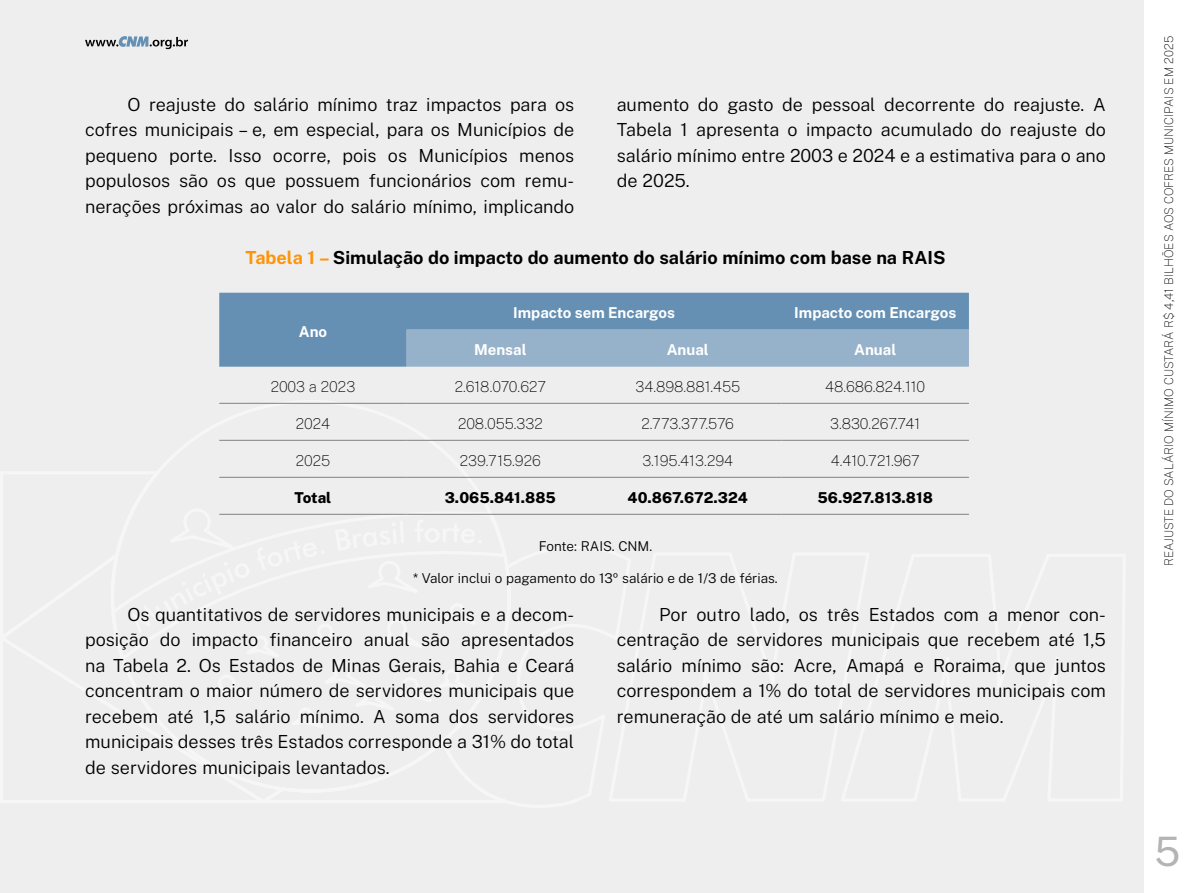
<style>
.page{position:relative;width:1191px;height:893px;background:#eee}
.page>*{position:absolute;margin:0;border:0;box-sizing:border-box;transform-origin:0 0}
.t1{font:40.5px "Public Sans";color:#b4b4b4}
.t2{font:300 18px/25.5px "Public Sans";color:#000;text-align:justify}
.t3{font:700 18px "Public Sans";color:#000}
.t4{font:100 15px "Public Sans";color:#000}
.t5{font:700 15px "Public Sans";color:#fff}
.t6{font:800 15px "Public Sans";color:#000}
.t7{font:300 13.5px "Public Sans";color:#000}
.t8{font:100 12px "Public Sans";color:#000}
.s1{color:#ff9308}
</style>
<div class="page">
<div style="left:1144px;top:0;width:47px;height:893px;background:#fff"></div>
<svg style="left:219px;top:402px;width:750px;height:112px"></svg>
<svg style="left:85px;top:36px;width:103px;height:13px"></svg>
<div style="left:219px;top:293px;width:750px;height:74px;background:#6590b3"></div>
<div style="left:407px;top:330px;width:562px;height:37px;background:#96b2ca"></div>
<hr style="left:219px;top:403px;width:188px;height:1px;background:#818181">
<hr style="left:407px;top:403px;width:187px;height:1px;background:#818181">
<hr style="left:594px;top:403px;width:187px;height:1px;background:#818181">
<hr style="left:781px;top:403px;width:188px;height:1px;background:#818181">
<hr style="left:219px;top:440px;width:188px;height:1px;background:#818181">
<hr style="left:407px;top:440px;width:187px;height:1px;background:#818181">
<hr style="left:594px;top:440px;width:187px;height:1px;background:#818181">
<hr style="left:781px;top:440px;width:188px;height:1px;background:#818181">
<hr style="left:219px;top:477px;width:188px;height:1px;background:#818181">
<hr style="left:407px;top:477px;width:187px;height:1px;background:#818181">
<hr style="left:594px;top:477px;width:187px;height:1px;background:#818181">
<hr style="left:781px;top:477px;width:188px;height:1px;background:#818181">
<hr style="left:219px;top:514px;width:188px;height:1px;background:#818181">
<hr style="left:407px;top:514px;width:187px;height:1px;background:#818181">
<hr style="left:594px;top:514px;width:187px;height:1px;background:#818181">
<hr style="left:781px;top:514px;width:188px;height:1px;background:#818181">
<p class="t2" style="left:85px;top:90px;width:491px;text-indent:43px">O reajuste do salário mínimo traz impactos para os cofres municipais – e, em especial, para os Municípios de pequeno porte. Isso ocorre, pois os Municípios menos populosos são os que possuem funcionários com remu&shy;nerações próximas ao valor do salário mínimo, implicando</p>
<p class="t2" style="left:617px;top:90px;width:491px">aumento do gasto de pessoal decorrente do reajuste. A Tabela 1 apresenta o impacto acumulado do reajuste do salário mínimo entre 2003 e 2024 e a estimativa para o ano de 2025.</p>
<p class="t3" style="left:245px;top:244px;width:701px"><span class="s1">Tabela 1 –</span> Simulação do impacto do aumento do salário mínimo com base na RAIS</p>
<p class="t5" style="left:299px;top:320px;width:30px">Ano</p>
<p class="t5" style="left:513px;top:302px;width:163px">Impacto sem Encargos</p>
<p class="t5" style="left:794px;top:302px;width:163px">Impacto com Encargos</p>
<p class="t5" style="left:474px;top:339px;width:54px">Mensal</p>
<p class="t5" style="left:666px;top:339px;width:44px">Anual</p>
<p class="t5" style="left:854px;top:339px;width:44px">Anual</p>
<p class="t4" style="left:271px;top:377px;width:86px">2003 a 2023</p>
<p class="t4" style="left:455px;top:377px;width:93px">2.618.070.627</p>
<p class="t4" style="left:635px;top:377px;width:106px">34.898.881.455</p>
<p class="t4" style="left:825px;top:377px;width:102px">48.686.824.110</p>
<p class="t4" style="left:296px;top:414px;width:36px">2024</p>
<p class="t4" style="left:458px;top:414px;width:86px">208.055.332</p>
<p class="t4" style="left:641px;top:414px;width:94px">2.773.377.576</p>
<p class="t4" style="left:830px;top:414px;width:92px">3.830.267.741</p>
<p class="t4" style="left:296px;top:451px;width:36px">2025</p>
<p class="t4" style="left:460px;top:451px;width:83px">239.715.926</p>
<p class="t4" style="left:642px;top:451px;width:92px">3.195.413.294</p>
<p class="t4" style="left:830px;top:451px;width:90px">4.410.721.967</p>
<p class="t6" style="left:294px;top:486px;width:38px">Total</p>
<p class="t6" style="left:445px;top:486px;width:113px">3.065.841.885</p>
<p class="t6" style="left:627px;top:486px;width:122px">40.867.672.324</p>
<p class="t6" style="left:817px;top:486px;width:117px">56.927.813.818</p>
<p class="t7" style="left:539px;top:536px;width:115px">Fonte: RAIS. CNM.</p>
<p class="t7" style="left:413px;top:568px;width:366px">* Valor inclui o pagamento do 13º salário e de 1/3 de férias.</p>
<p class="t2" style="left:85px;top:600px;width:491px;text-indent:43px">Os quantitativos de servidores municipais e a decom&shy;posição do impacto financeiro anual são apresentados na Tabela 2. Os Estados de Minas Gerais, Bahia e Ceará concentram o maior número de servidores municipais que recebem até 1,5 salário mínimo. A soma dos servidores municipais desses três Estados corresponde a 31% do total de servidores municipais levantados.</p>
<p class="t2" style="left:617px;top:601px;width:491px;text-indent:43px">Por outro lado, os três Estados com a menor con&shy;centração de servidores municipais que recebem até 1,5 salário mínimo são: Acre, Amapá e Roraima, que juntos correspondem a 1% do total de servidores municipais com remuneração de até um salário mínimo e meio.</p>
<p class="t8" style="left:1161px;top:566px;width:532px;rotate:-90deg">REAJUSTE DO SALÁRIO MÍNIMO CUSTARÁ R$ 4,41 BILHÕES AOS COFRES MUNICIPAIS EM 2025</p>
<h1 class="t1" style="left:1154px;top:823px;width:27px">5</h1>
</div>
